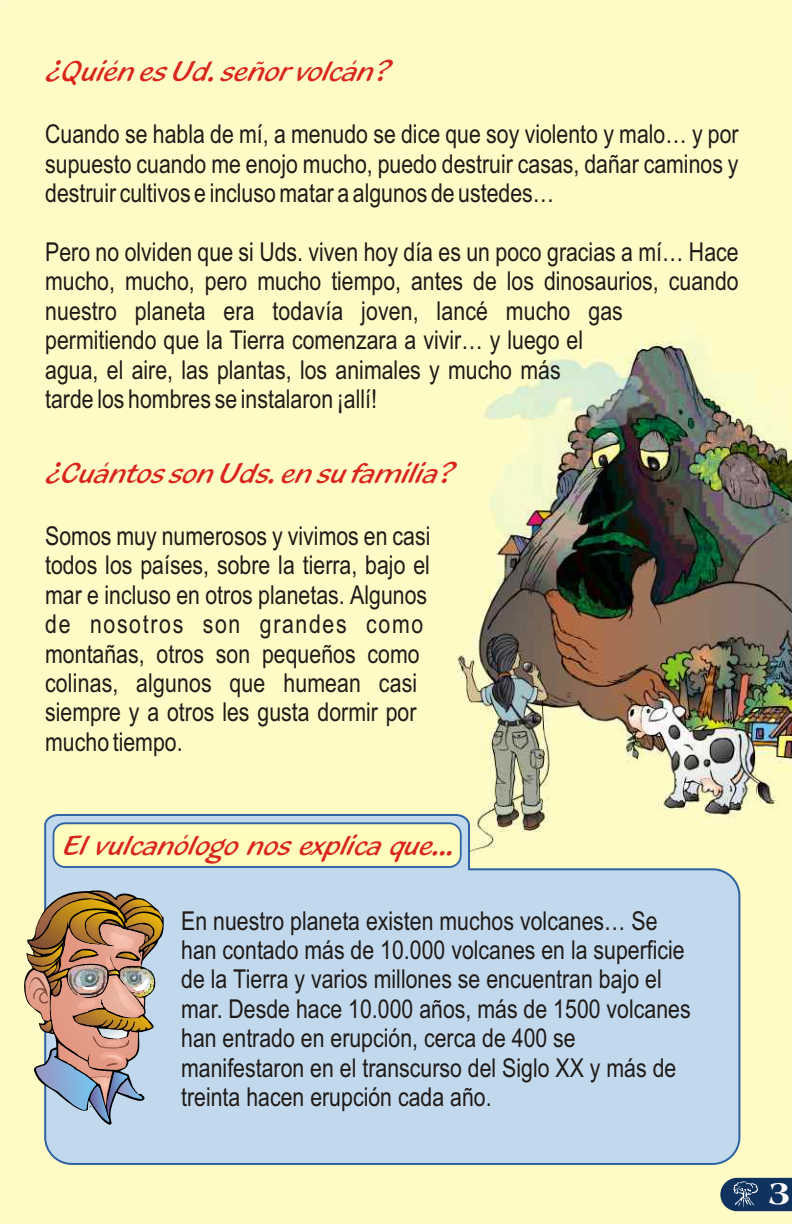
<style>
.page{position:relative;width:792px;height:1224px;background:#fff}
.page>*{position:absolute;margin:0;border:0;box-sizing:border-box;transform-origin:0 0}
.t1{font:33.4px "Americana X Bd BT";color:#fff}
.t2{font:30px "Blacklight D";color:#d9261c}
.t3{font:29.4px "Blacklight D";color:#d9261c}
.t4{font:26px/29.4px "Arial Narrow";color:#1f1a17}
</style>
<div class="page">
<img style="left:0;top:0;width:792px;height:1224px">
<svg style="left:43px;top:813px;width:698px;height:353px;background:#c3d9e7"></svg>
<svg style="left:53px;top:822px;width:409px;height:46px;background:#ebedbb"></svg>
<img style="left:22px;top:889px;width:142px;height:236px">
<svg style="left:720px;top:1178px;width:72px;height:33px;background:#29496c"></svg>
<p class="t2" style="left:45px;top:58px;width:348px">¿Quién es Ud. señor volcán?</p>
<p class="t4" style="left:45px;top:122px;width:695px;text-align:justify">Cuando se habla de mí, a menudo se dice que soy violento y malo… y por supuesto cuando me enojo mucho, puedo destruir casas, dañar caminos y destruir cultivos e incluso matar a algunos de ustedes…</p>
<p class="t4" style="left:45px;top:240px;width:695px">Pero no olviden que si Uds. viven hoy día es un poco gracias a mí… Hace mucho, mucho, pero mucho tiempo, antes de los dinosaurios, cuando nuestro planeta era todavía joven, lancé mucho gas permitiendo que la Tierra comenzara a vivir… y luego el<br>agua, el aire, las plantas, los animales y mucho más<br>tarde los hombres se instalaron ¡allí!</p>
<p class="t2" style="left:45px;top:460px;width:412px">¿Cuántos son Uds. en su familia?</p>
<p class="t4" style="left:45px;top:523px;width:387px">Somos muy numerosos y vivimos en casi todos los países, sobre la tierra, bajo el mar e incluso en otros planetas. Algunos de nosotros son grandes como montañas, otros son pequeños como colinas, algunos que humean casi siempre y a otros les gusta dormir por mucho tiempo.</p>
<p class="t3" style="left:64px;top:833px;width:393px">El vulcanólogo nos explica que...</p>
<p class="t4" style="left:181px;top:908px;width:511px">En nuestro planeta existen muchos volcanes… Se han contado más de 10.000 volcanes en la superficie de la Tierra y varios millones se encuentran bajo el mar. Desde hace 10.000 años, más de 1500 volcanes han entrado en erupción, cerca de 400 se manifestaron en el transcurso del Siglo XX y más de treinta hacen erupción cada año.</p>
<p class="t1" style="left:768px;top:1179px;width:24px">3</p>
</div>
